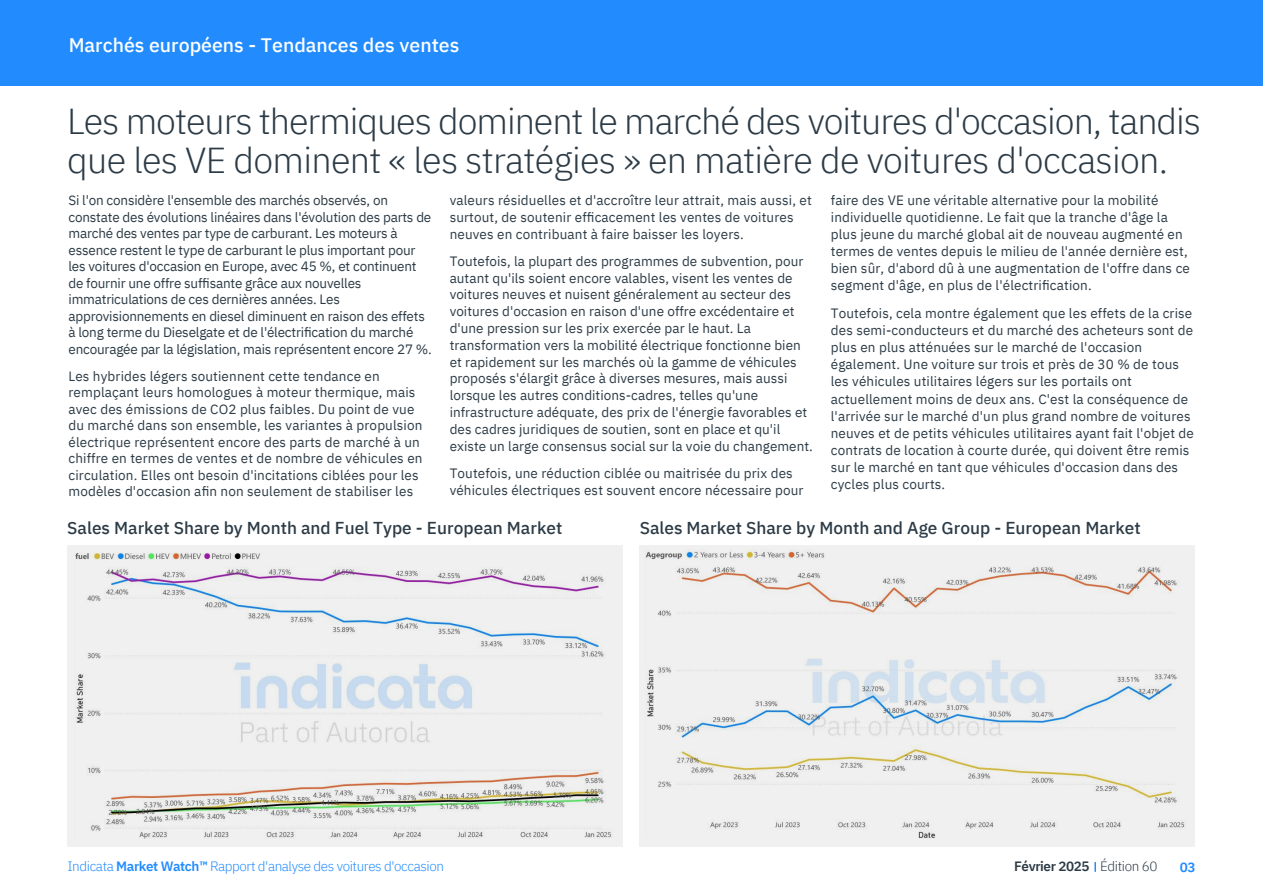
<style>
.page{position:relative;width:1263px;height:893px;background:#fff}
.page>*{position:absolute;margin:0;border:0;box-sizing:border-box;transform-origin:0 0}
.t1{font:300 36px/39px "IBM Plex Sans";letter-spacing:-.03em;color:#2c3b46}
.t2{font:500 19.5px "IBM Plex Sans";color:#fff}
.t3{font:500 17.25px "IBM Plex Sans";color:#2c3b46}
.t4{font:13.5px/17.1px "IBM Plex Sans";letter-spacing:.01em;color:#2c3b46}
.t5{font:13.5px/16.5px "IBM Plex Sans";letter-spacing:-.015em;color:#2c3b46}
.t6{font:300 13.5px "IBM Plex Sans";letter-spacing:-.03em;color:#228cff}
.t7{font:600 13.5px "IBM Plex Sans";letter-spacing:-.03em;color:#2c3b46}
.t8{font:600 13.5px "IBM Plex Sans";color:#228cff}
.s1{font-weight:600}
.s2{font-weight:300}
</style>
<div class="page">
<div style="left:67px;top:545px;width:556px;height:301px;background:#f0f0f0"></div>
<div style="left:640px;top:545px;width:555px;height:301px;background:#f0f0f0"></div>
<div style="left:0;top:0;width:1263px;height:85px;background:#228cff"></div>
<img style="left:75px;top:552px;width:536px;height:287px">
<img style="left:646px;top:549px;width:539px;height:289px">
<h2 class="t2" style="left:69px;top:30px;width:392px">Marchés européens - Tendances des ventes</h2>
<h1 class="t1" style="left:67px;top:101px;width:1135px">Les moteurs thermiques dominent le marchÈ des voitures d'occasion, tandis que les VE dominent « les stratégies » en matière de voitures d'occasion.</h1>
<p class="t5" style="left:68px;top:192px;width:365px">Si l'on considËre l'ensemble des marchÈs observÈs, on constate des Èvolutions linÈaires dans l'Èvolution des parts de marchÈ des ventes par type de carburant. Les moteurs ‡ essence restent le type de carburant le plus important pour les voitures d'occasion en Europe, avec 45 %, et continuent de fournir une offre suffisante grâce aux nouvelles immatriculations de ces derniËres annÈes. Les approvisionnements en diesel diminuent en raison des effets à long terme du Dieselgate et de l'électrification du marché encouragÈe par la lÈgislation, mais reprÈsentent encore 27 %.</p>
<p class="t4" style="left:68px;top:367px;width:356px;line-height:16.5px">Les hybrides lÈgers soutiennent cette tendance en remplaÁant leurs homologues ‡ moteur thermique, mais avec des Èmissions de CO2 plus faibles. Du point de vue du marchÈ dans son ensemble, les variantes ‡ propulsion Èlectrique reprÈsentent encore des parts de marchÈ ‡ un chiffre en termes de ventes et de nombre de vÈhicules en circulation. Elles ont besoin d'incitations ciblÈes pour les modèles d'occasion afin non seulement de stabiliser les</p>
<p class="t4" style="left:831px;top:191px;width:361px">faire des VE une vÈritable alternative pour la mobilitÈ individuelle quotidienne. Le fait que la tranche d'âge la plus jeune du marchÈ global ait de nouveau augmentÈ en termes de ventes depuis le milieu de l'annÈe derniËre est, bien s˚r, d'abord d˚ ‡ une augmentation de l'offre dans ce segment d'âge, en plus de l'électrification.</p>
<p class="t4" style="left:831px;top:304px;width:365px">Toutefois, cela montre Ègalement que les effets de la crise des semi-conducteurs et du marchÈ des acheteurs sont de plus en plus attÈnuÈes sur le marchÈ de l'occasion Ègalement. Une voiture sur trois et prËs de 30 % de tous les vÈhicules utilitaires lÈgers sur les portails ont actuellement moins de deux ans. C'est la consÈquence de l'arrivÈe sur le marchÈ d'un plus grand nombre de voitures neuves et de petits vÈhicules utilitaires ayant fait l'objet de contrats de location ‡ courte durÈe, qui doivent Ítre remis sur le marchÈ en tant que vÈhicules d'occasion dans des cycles plus courts.</p>
<p class="t4" style="left:450px;top:192px;width:364px">valeurs rÈsiduelles et d'accroÓtre leur attrait, mais aussi, et surtout, de soutenir efficacement les ventes de voitures neuves en contribuant ‡ faire baisser les loyers.</p>
<p class="t4" style="left:450px;top:252px;width:365px">Toutefois, la plupart des programmes de subvention, pour autant qu'ils soient encore valables, visent les ventes de voitures neuves et nuisent gÈnÈralement au secteur des voitures d'occasion en raison d'une offre excÈdentaire et d'une pression sur les prix exercÈe par le haut. La transformation vers la mobilitÈ Èlectrique fonctionne bien et rapidement sur les marchÈs o˘ la gamme de vÈhicules proposés s'élargit grâce à diverses mesures, mais aussi lorsque les autres conditions-cadres, telles qu'une infrastructure adÈquate, des prix de l'Ènergie favorables et des cadres juridiques de soutien, sont en place et qu'il existe un large consensus social sur la voie du changement.</p>
<p class="t4" style="left:450px;top:464px;width:355px">Toutefois, une rÈduction ciblÈe ou maitrisÈe du prix des vÈhicules Èlectriques est souvent encore nÈcessaire pour</p>
<p class="t3" style="left:67px;top:514px;width:496px">Sales Market Share by Month and Fuel Type - European Market</p>
<p class="t3" style="left:640px;top:514px;width:502px">Sales Market Share by Month and Age Group - European Market</p>
<p class="t6" style="left:67px;top:858px;width:378px">Indicata <span class="s1">Market Watchô</span> Rapport d'analyse des voitures d'occasion</p>
<p class="t7" style="left:1014px;top:858px;width:145px">FÈvrier 2025 <span class="s2">…dition 60</span></p>
<p class="t8" style="left:1180px;top:858px;width:17px">03</p>
</div>
